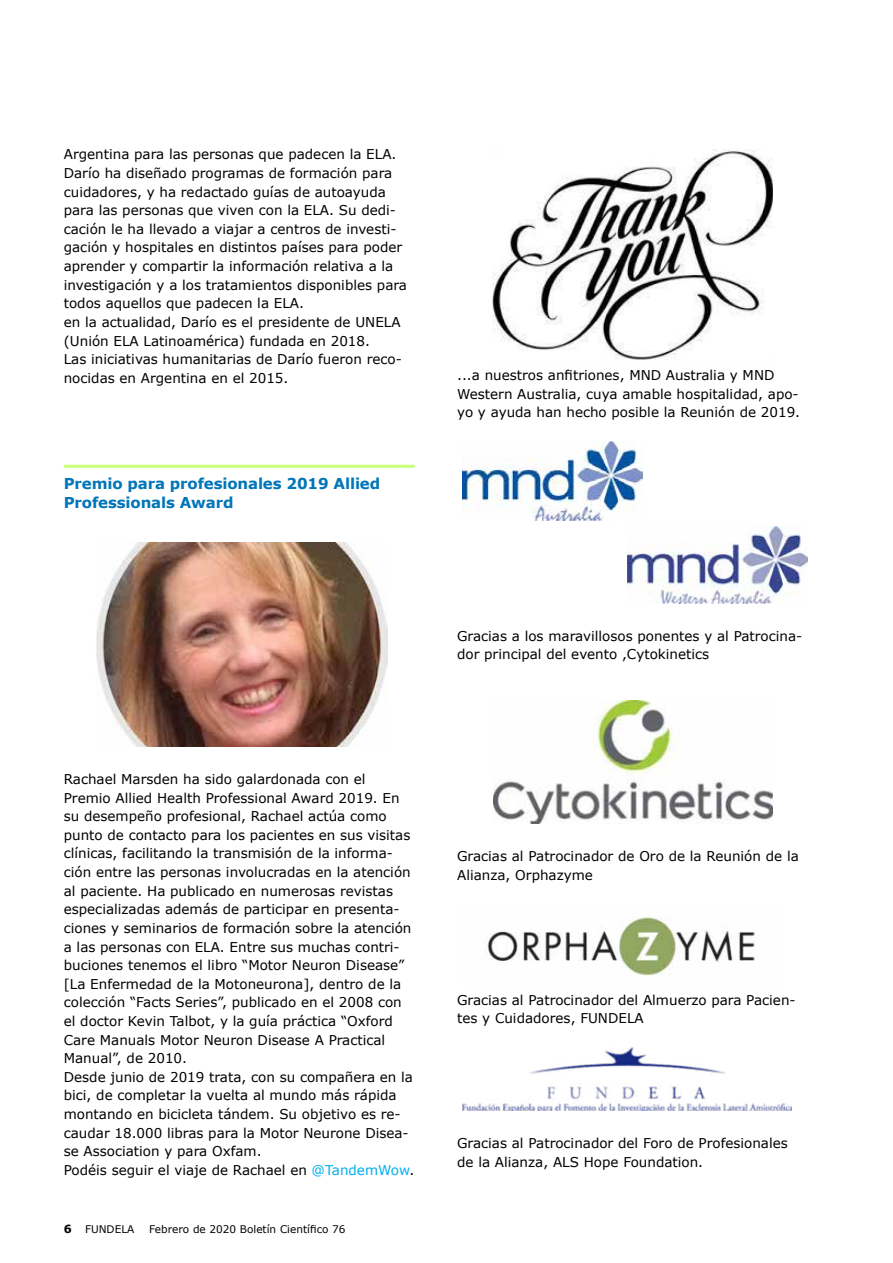
<style>
.page{position:relative;width:893px;height:1263px;background:#fff}
.page>*{position:absolute;margin:0;border:0;box-sizing:border-box;transform-origin:0 0}
.t1{font:700 15px/18.6px "Verdana";letter-spacing:-.01em;color:#0075b8}
.t2{font:13.5px/18.6px "Verdana";color:#000}
.t3{font:10.5px "Verdana";color:#000}
.s1{color:#00aeef}
.s2{font-weight:700;font-size:11.25px}
</style>
<div class="page">
<hr style="left:64px;top:465px;width:351px;height:3px;background:#c9ff77">
<img style="left:96px;top:542px;width:292px;height:205px">
<img style="left:493px;top:149px;width:280px;height:211px">
<img style="left:462px;top:441px;width:181px;height:80px">
<img style="left:627px;top:526px;width:181px;height:77px">
<img style="left:493px;top:700px;width:279px;height:124px">
<img style="left:487px;top:917px;width:268px;height:59px">
<img style="left:462px;top:1047px;width:329px;height:64px">
<p class="t2" style="left:64px;top:145px;width:345px">Argentina para las personas que padecen la ELA.<br>Darío ha diseñado programas de formación para cuidadores, y ha redactado guías de autoayuda para las personas que viven con la ELA. Su dedi&shy;cación le ha llevado a viajar a centros de investi&shy;gación y hospitales en distintos países para poder aprender y compartir la información relativa a la investigación y a los tratamientos disponibles para todos aquellos que padecen la ELA.<br>en la actualidad, Darío es el presidente de UNELA (Unión ELA Latinoamérica) fundada en 2018.<br>Las iniciativas humanitarias de Darío fueron reco&shy;nocidas en Argentina en el 2015.</p>
<p class="t1" style="left:64px;top:474px;width:318px">Premio para profesionales 2019 Allied<br>Professionals Award</p>
<p class="t2" style="left:457px;top:366px;width:345px">...a nuestros anfitriones, MND Australia y MND<br>Western Australia, cuya amable hospitalidad, apo&shy;yo y ayuda han hecho posible la Reunión de 2019.</p>
<p class="t2" style="left:457px;top:626px;width:347px">Gracias a los maravillosos ponentes y al Patrocina&shy;dor principal del evento ,Cytokinetics</p>
<p class="t2" style="left:64px;top:770px;width:352px">Rachael Marsden ha sido galardonada con el Premio Allied Health Professional Award 2019. En su desempeño profesional, Rachael actúa como punto de contacto para los pacientes en sus visitas clínicas, facilitando la transmisión de la informa&shy;ción entre las personas involucradas en la atención al paciente. Ha publicado en numerosas revistas especializadas además de participar en presenta&shy;ciones y seminarios de formación sobre la atención a las personas con ELA. Entre sus muchas contri&shy;buciones tenemos el libro “Motor Neuron Disease” [La Enfermedad de la Motoneurona], dentro de la colección “Facts Series”, publicado en el 2008 con el doctor Kevin Talbot, y la guía práctica “Oxford Care Manuals Motor Neuron Disease A Practical Manual”, de 2010.<br>Desde junio de 2019 trata, con su compañera en la bici, de completar la vuelta al mundo más rápida montando en bicicleta tándem. Su objetivo es re&shy;caudar 18.000 libras para la Motor Neurone Disea&shy;se Association y para Oxfam.<br>Podéis seguir el viaje de Rachael en <span class="s1">@TandemWow</span>.</p>
<p class="t3" style="left:64px;top:1222px;width:72px"><span class="s2">6</span> FUNDELA</p>
<p class="t3" style="left:149px;top:1222px;width:198px">Febrero de 2020 Boletín Científico 76</p>
<p class="t2" style="left:457px;top:847px;width:343px">Gracias al Patrocinador de Oro de la Reunión de la<br>Alianza, Orphazyme</p>
<p class="t2" style="left:457px;top:990px;width:340px">Gracias al Patrocinador del Almuerzo para Pacien&shy;tes y Cuidadores, FUNDELA</p>
<p class="t2" style="left:457px;top:1134px;width:332px">Gracias al Patrocinador del Foro de Profesionales de la Alianza, ALS Hope Foundation.</p>
</div>
